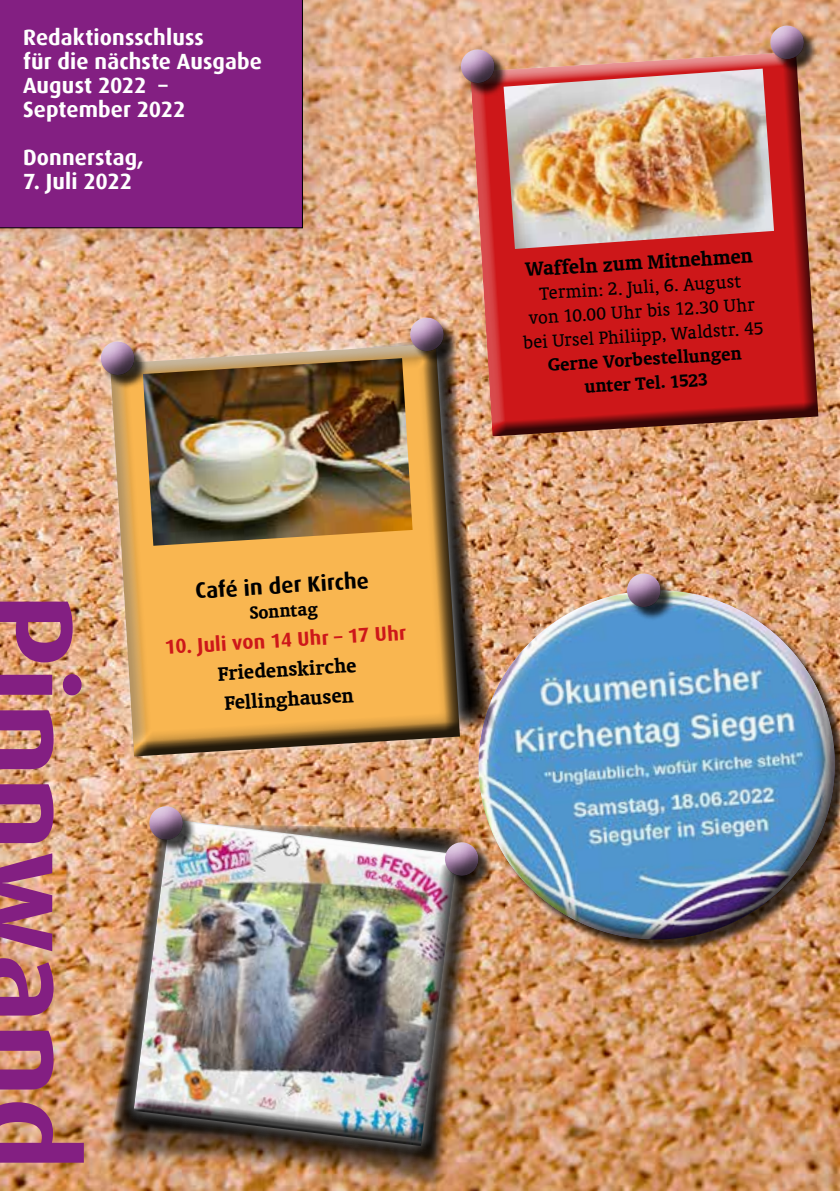
<style>
.page{position:relative;width:840px;height:1191px;background:#fff}
.page>*{position:absolute;margin:0;border:0;box-sizing:border-box;transform-origin:0 0}
.t1{font:700 128.4px "Dax";color:#831f82}
.t2{font:700 22px/24px "Dax";letter-spacing:.005em;color:#fff}
.t3{font:700 22px/29.8px "Oranda BT";color:#000}
.t4{font:700 22px "Dax";color:#000}
.t5{font:20px/24px "Oranda BT";color:#000;text-align:center}
.t6{font:700 20px/24px "Oranda BT";color:#000;text-align:center}
.t7{font:700 20px "Dax";color:#cd1719}
</style>
<div class="page">
<img style="left:0;top:0;width:839px;height:1191px">
<div style="left:0;top:0;width:348px;height:274px;background:#000;opacity:.1"></div>
<div style="left:0;top:0;width:302px;height:228px;background:#831f82"></div>
<img style="left:464px;top:575px;width:359px;height:229px">
<img style="left:467px;top:628px;width:372px;height:326px">
<img style="left:473px;top:438px;width:24px;height:321px">
<svg style="left:466px;top:52px;width:354px;height:386px;background:#c7332d"></svg>
<img style="left:503px;top:69px;width:270px;height:180px">
<div style="left:772px;top:28px;width:45px;height:45px;background:#000;opacity:.75"></div>
<svg style="left:766px;top:22px;width:42px;height:41px;background:#9e7678"></svg>
<div style="left:463px;top:52px;width:45px;height:45px;background:#000;opacity:.75"></div>
<svg style="left:457px;top:46px;width:42px;height:41px;background:#a07a7c"></svg>
<img style="left:96px;top:330px;width:377px;height:440px">
<svg style="left:106px;top:344px;width:356px;height:414px;background:#daa354"></svg>
<div style="left:412px;top:320px;width:45px;height:45px;background:#000;opacity:.75"></div>
<svg style="left:407px;top:314px;width:42px;height:41px;background:#987a7b"></svg>
<div style="left:103px;top:343px;width:45px;height:46px;background:#000;opacity:.75"></div>
<svg style="left:98px;top:337px;width:41px;height:42px;background:#9e7f80"></svg>
<img style="left:143px;top:358px;width:269px;height:188px">
<div style="left:629px;top:576px;width:45px;height:45px;background:#000;opacity:.75"></div>
<svg style="left:623px;top:570px;width:42px;height:41px;background:#907a81"></svg>
<div style="left:102px;top:832px;width:375px;height:359px;background:#000;opacity:.5"></div>
<img style="left:111px;top:823px;width:26px;height:339px">
<div style="left:137px;top:822px;width:344px;height:348px;background:#000;opacity:.75"></div>
<img style="left:119px;top:804px;width:352px;height:356px">
<img style="left:130px;top:818px;width:328px;height:340px">
<div style="left:446px;top:844px;width:46px;height:46px;background:#000;opacity:.75"></div>
<svg style="left:442px;top:839px;width:41px;height:41px;background:#856e76"></svg>
<div style="left:151px;top:808px;width:46px;height:46px;background:#000;opacity:.75"></div>
<svg style="left:146px;top:803px;width:42px;height:41px;background:#9b7a7a"></svg>
<p class="t2" style="left:23px;top:26px;width:240px">Redaktionsschluss<br>für die nächste Ausgabe<br>August 2022 –<br>September 2022</p>
<p class="t2" style="left:23px;top:146px;width:122px">Donnerstag,</p>
<p class="t2" style="left:23px;top:170px;width:110px">7. Juli 2022</p>
<h1 class="t1" style="left:100px;top:593px;width:578px;rotate:90deg">Pinnwand</h1>
<p class="t4" style="left:195px;top:577px;width:175px;rotate:-3deg">Café in der Kirche</p>
<p class="t6" style="left:248px;top:601px;width:70px;rotate:-4deg">Sonntag</p>
<p class="t7" style="left:164px;top:637px;width:243px;rotate:-4deg">10. Juli von 14 Uhr – 17 Uhr</p>
<p class="t3" style="left:217px;top:658px;width:140px;rotate:-3deg">Friedenskirche<br>Fellinghausen</p>
<p class="t3" style="left:524px;top:253px;width:229px;rotate:-3deg">Waffeln zum Mitnehmen</p>
<p class="t5" style="left:518px;top:283px;width:242px;rotate:-4deg">Termin: 2. Juli, 6. August<br>von 10.00 Uhr bis 12.30 Uhr bei Ursel Philiipp, Waldstr. 45</p>
<p class="t6" style="left:547px;top:353px;width:195px;rotate:-4deg">Gerne Vorbestellungen unter Tel. 1523</p>
</div>
